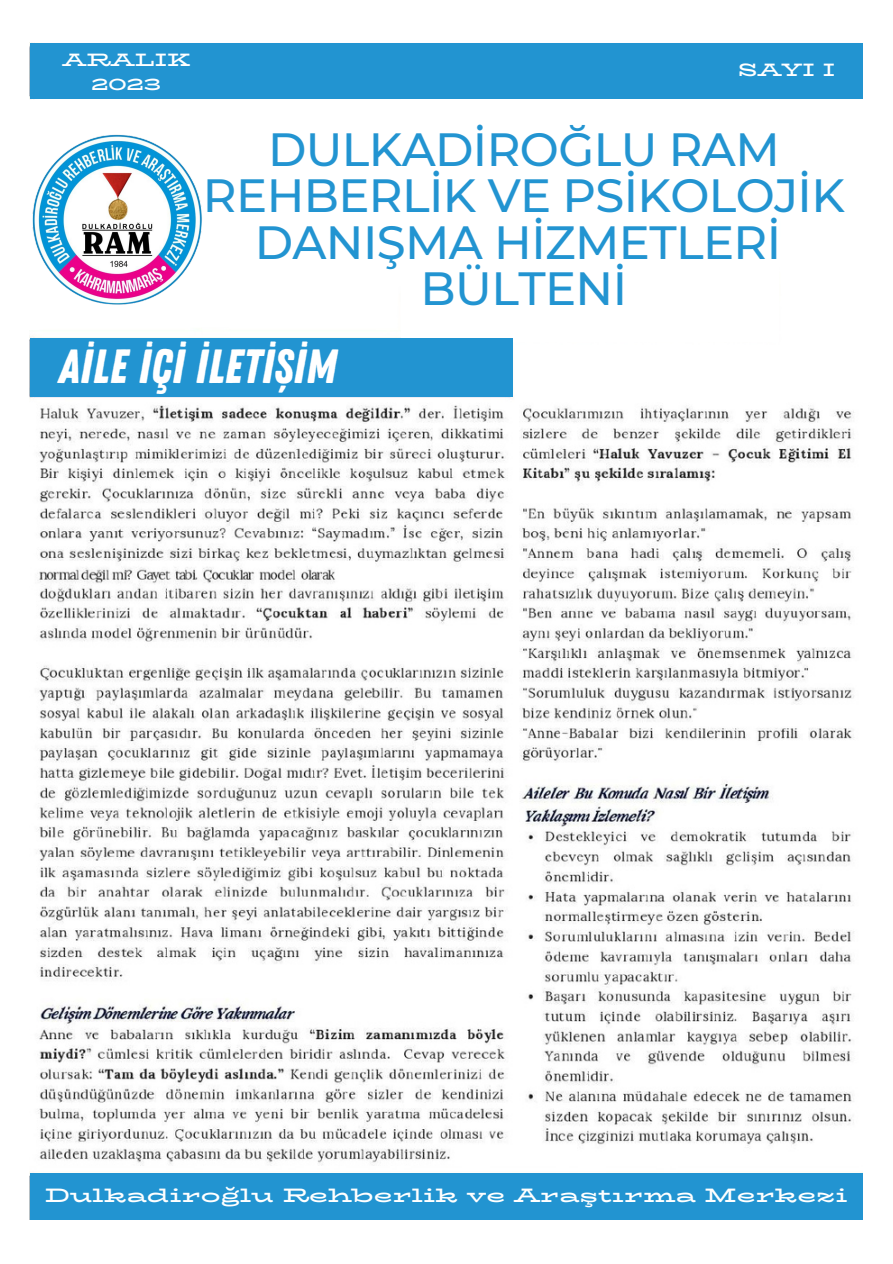
<style>
.page{position:relative;width:893px;height:1264px;background:#fff}
.page>*{position:absolute;margin:0;border:0;box-sizing:border-box;transform-origin:0 0}
.t1{font:48px "Zing Rust Base";color:#fff}
.t2{font:500 46.5px/46px "Montserrat";letter-spacing:-.015em;color:#2294d1;text-align:center}
.t3{font:700 19.5px "Bio Rhyme Expanded";color:#fff}
.t4{font:700 18px/24.8px "Bio Rhyme Expanded";color:#fff;text-align:center}
</style>
<div class="page">
<img style="left:30px;top:336px;width:824px;height:830px">
<svg style="left:401px;top:336px;width:377px;height:6px"></svg>
<div style="left:30px;top:43px;width:832px;height:56px;background:#2294d1"></div>
<img style="left:32px;top:134px;width:170px;height:171px">
<div style="left:30px;top:338px;width:482px;height:59px;background:#2294d1"></div>
<div style="left:30px;top:1173px;width:832px;height:46px;background:#2294d1"></div>
<p class="t4" style="left:62px;top:47px;width:129px">ARALIK<br>2023</p>
<p class="t4" style="left:737px;top:58px;width:99px">SAYI I</p>
<p class="t2" style="left:203px;top:127px;width:643px">DULKADİROĞLU RAM<br>REHBERLİK VE PSİKOLOJİK<br>DANIŞMA HİZMETLERİ<br>BÜLTENİ</p>
<p class="t1" style="left:58px;top:338px;width:280px">AİLE İÇİ İLETİŞİM</p>
<p class="t3" style="left:45px;top:1179px;width:801px">Dulkadiroğlu Rehberlik ve Araştırma Merkezi</p>
</div>
